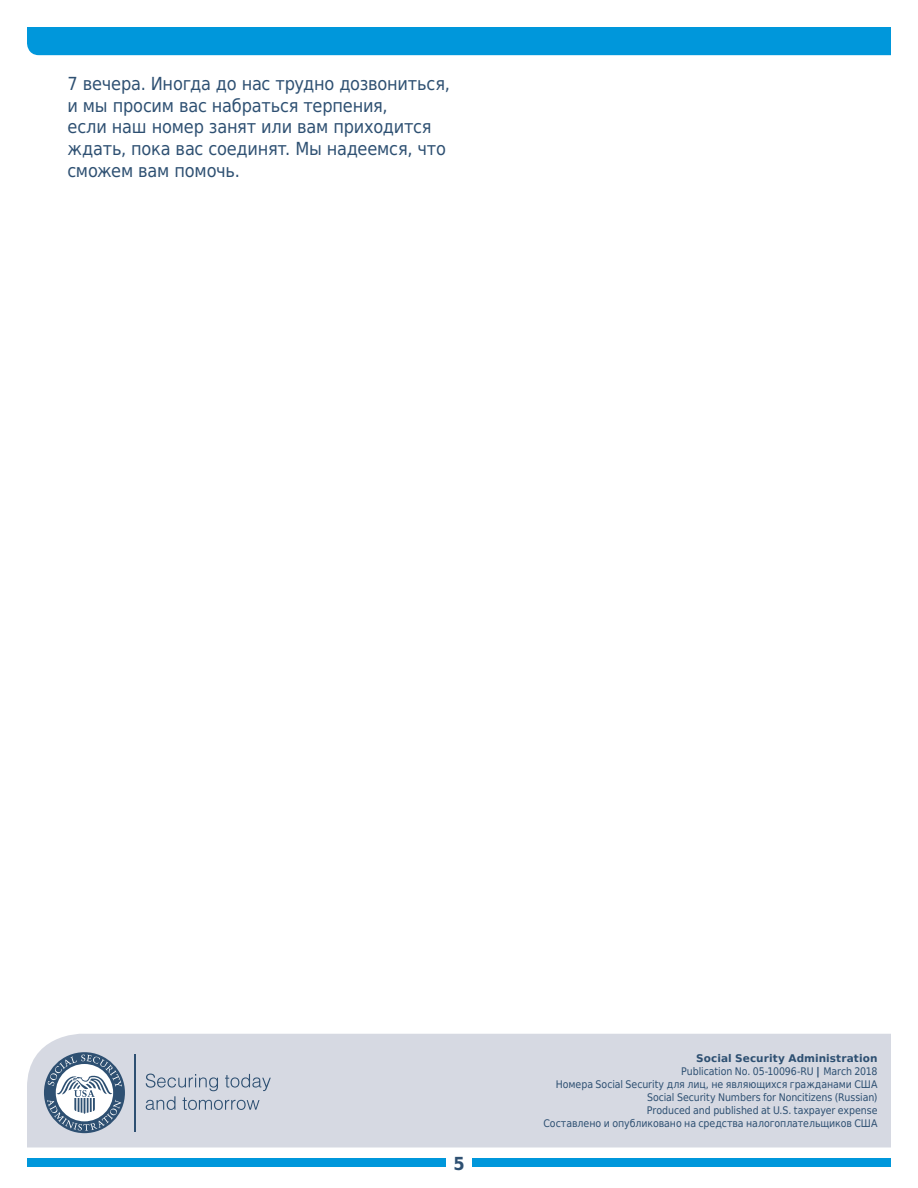
<style>
.page{position:relative;width:918px;height:1188px;background:#fff}
.page>*{position:absolute;margin:0;border:0;box-sizing:border-box;transform-origin:0 0}
.t1{font:18px/21.6px "DejaVu Sans Condensed";letter-spacing:-.01em;color:#2e5072}
.t2{font:700 18px "DejaVu Sans Condensed";color:#2e5072}
.t3{font:10.5px "DejaVu Sans Condensed";letter-spacing:-.005em;color:#2e5072}
.t4{font:700 10.5px "DejaVu Sans";letter-spacing:.005em;color:#2e5072}
.s1{font-family:"DejaVu Sans";font-weight:700}
</style>
<div class="page">
<div style="left:27px;top:1159px;width:419px;height:8px;background:#0097db"></div>
<div style="left:472px;top:1159px;width:419px;height:8px;background:#0097db"></div>
<div style="left:27px;top:1034px;width:864px;height:113px;background:#d6d9e2"></div>
<div style="left:27px;top:27px;width:864px;height:28px;background:#0097db"></div>
<div style="left:44px;top:1052px;width:81px;height:81px;background:#2e5072;border-radius:50%"></div>
<svg style="left:47px;top:1055px;width:75px;height:76px"></svg>
<hr style="left:135px;top:1054px;width:1px;height:77px;background:#2e5072">
<svg style="left:146px;top:1074px;width:125px;height:36px;background:#bbc3d0"></svg>
<p class="t1" style="left:68px;top:73px;width:384px">7 вечера. Иногда до нас трудно дозвониться, и мы просим вас набраться терпения,<br>если наш номер занят или вам приходится ждать, пока вас соединят. Мы надеемся, что сможем вам помочь.</p>
<h1 class="t2" style="left:453px;top:1148px;width:13px">5</h1>
<p class="t4" style="left:696px;top:1049px;width:183px">Social Security Administration</p>
<p class="t3" style="left:681px;top:1062px;width:198px">Publication No. 05-10096-RU <span class="s1">|</span> March 2018</p>
<p class="t3" style="left:556px;top:1075px;width:323px">Номера Social Security для лиц, не являющихся гражданами США</p>
<p class="t3" style="left:647px;top:1088px;width:232px">Social Security Numbers for Noncitizens (Russian)</p>
<p class="t3" style="left:647px;top:1101px;width:232px">Produced and published at U.S. taxpayer expense</p>
<p class="t3" style="left:543px;top:1114px;width:336px">Составлено и опубликовано на средства налогоплательщиков США</p>
</div>
